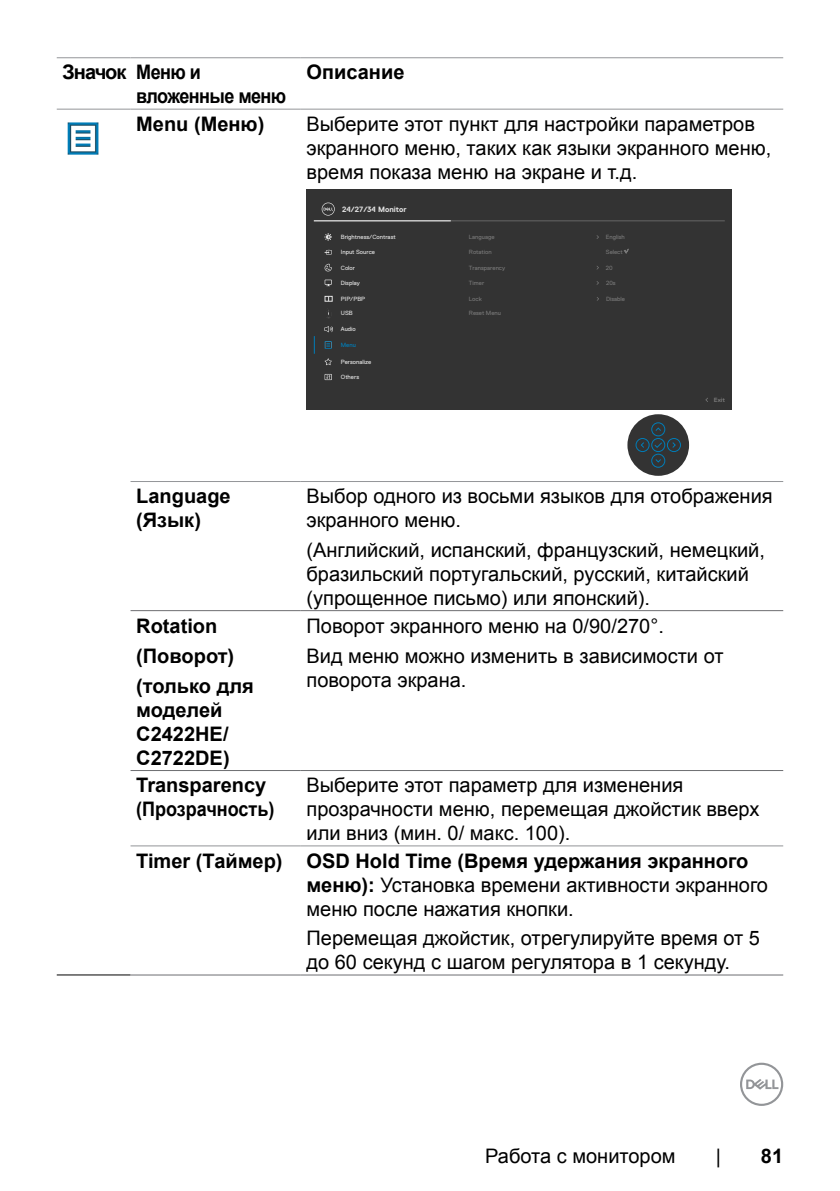
<style>
.page{position:relative;width:840px;height:1191px;background:#fff}
.page>*{position:absolute;margin:0;border:0;box-sizing:border-box;transform-origin:0 0}
.t1{font:20px/24px "Arial";color:#000}
.t2{font:700 20px/24px "Arial";color:#000}
.t3{font:700 20px/24px "Arial";letter-spacing:-.03em;color:#000}
.t4{font:700 7.6px "Dell Replica";color:#e4e4e4}
.t5{font:6px "Dell Replica";color:#777}
.t6{font:6px "Dell Replica";color:#e4e4e4}
.t7{font:6px "Dell Replica";color:#e3e3e3}
.t8{font:700 6px "Dell Replica";color:#777}
.t9{font:6px "Dell Replica";color:#007db8}
.s1{font-weight:700}
</style>
<div class="page">
<svg style="left:740px;top:1062px;width:42px;height:44px"></svg>
<svg style="left:131px;top:611px;width:651px;height:1px"></svg>
<hr style="left:57px;top:974px;width:73px;height:1px;background:#000">
<hr style="left:130px;top:974px;width:170px;height:1px;background:#6d6e71">
<hr style="left:300px;top:974px;width:482px;height:1px;background:#6d6e71">
<hr style="left:130px;top:610px;width:170px;height:1px;background:#6d6e71">
<hr style="left:300px;top:610px;width:482px;height:1px;background:#6d6e71">
<hr style="left:130px;top:770px;width:170px;height:1px;background:#6d6e71">
<hr style="left:300px;top:770px;width:482px;height:1px;background:#6d6e71">
<hr style="left:57px;top:57px;width:73px;height:1px;background:#939598">
<hr style="left:130px;top:57px;width:170px;height:1px;background:#939598">
<hr style="left:300px;top:57px;width:482px;height:1px;background:#939598">
<hr style="left:57px;top:109px;width:73px;height:1px;background:#939598">
<hr style="left:130px;top:109px;width:170px;height:1px;background:#939598">
<hr style="left:300px;top:109px;width:482px;height:1px;background:#939598">
<hr style="left:130px;top:481px;width:170px;height:1px;background:#939598">
<hr style="left:300px;top:481px;width:482px;height:1px;background:#939598">
<hr style="left:130px;top:845px;width:170px;height:1px;background:#939598">
<hr style="left:300px;top:845px;width:482px;height:1px;background:#939598">
<img style="left:67px;top:122px;width:32px;height:33px">
<div style="left:306px;top:189px;width:425px;height:220px;background:#333"></div>
<div style="left:627px;top:414px;width:61px;height:62px;background:#333;border-radius:50%"></div>
<div style="left:651px;top:438px;width:13px;height:14px;border:1px solid #007db8;border-radius:50%"></div>
<div style="left:651px;top:454px;width:13px;height:13px;border:1px solid #007db8;border-radius:50%"></div>
<div style="left:651px;top:422px;width:13px;height:14px;border:1px solid #007db8;border-radius:50%"></div>
<div style="left:635px;top:438px;width:14px;height:14px;border:1px solid #007db8;border-radius:50%"></div>
<div style="left:666px;top:438px;width:14px;height:14px;border:1px solid #007db8;border-radius:50%"></div>
<svg style="left:655px;top:459px;width:6px;height:4px"></svg>
<svg style="left:655px;top:427px;width:6px;height:4px"></svg>
<svg style="left:672px;top:442px;width:3px;height:6px"></svg>
<svg style="left:653px;top:441px;width:9px;height:8px"></svg>
<hr style="left:313px;top:220px;width:411px;height:1px;background:#666">
<hr style="left:313px;top:220px;width:137px;height:1px;background:#fff">
<svg style="left:321px;top:202px;width:13px;height:14px"></svg>
<svg style="left:313px;top:336px;width:1px;height:18px"></svg>
<svg style="left:324px;top:250px;width:8px;height:5px"></svg>
<svg style="left:324px;top:263px;width:8px;height:9px"></svg>
<svg style="left:324px;top:233px;width:8px;height:8px"></svg>
<svg style="left:324px;top:280px;width:7px;height:6px"></svg>
<svg style="left:324px;top:296px;width:8px;height:6px"></svg>
<svg style="left:324px;top:358px;width:8px;height:7px"></svg>
<svg style="left:324px;top:374px;width:7px;height:6px"></svg>
<svg style="left:325px;top:374px;width:6px;height:5px"></svg>
<svg style="left:324px;top:341px;width:7px;height:8px"></svg>
<svg style="left:325px;top:342px;width:6px;height:6px"></svg>
<svg style="left:324px;top:326px;width:9px;height:6px"></svg>
<svg style="left:624px;top:249px;width:4px;height:5px"></svg>
<p class="t3" style="left:136px;top:61px;width:151px;text-indent:-74px">Значок Меню и вложенные меню</p>
<p class="t2" style="left:306px;top:61px;width:99px">Описание</p>
<p class="t2" style="left:136px;top:113px;width:130px">Menu (Меню)</p>
<p class="t1" style="left:306px;top:112px;width:466px">Выберите этот пункт для настройки параметров экранного меню, таких как языки экранного меню, время показа меню на экране и т.д.</p>
<p class="t4" style="left:342px;top:205px;width:66px">24/27/34 Monitor</p>
<p class="t6" style="left:340px;top:249px;width:36px">Input Source</p>
<p class="t6" style="left:340px;top:264px;width:16px">Color</p>
<p class="t6" style="left:340px;top:233px;width:56px">Brightness/Contrast</p>
<p class="t6" style="left:340px;top:279px;width:20px">Display</p>
<p class="t6" style="left:340px;top:295px;width:26px">PIP/PBP</p>
<p class="t7" style="left:340px;top:310px;width:13px">USB</p>
<p class="t7" style="left:341px;top:326px;width:16px">Audio</p>
<p class="t9" style="left:340px;top:341px;width:17px">Menu</p>
<p class="t6" style="left:340px;top:358px;width:32px">Personalize</p>
<p class="t6" style="left:340px;top:373px;width:20px">Others</p>
<p class="t5" style="left:468px;top:233px;width:27px">Language</p>
<p class="t5" style="left:605px;top:233px;width:21px">English</p>
<p class="t5" style="left:468px;top:249px;width:24px">Rotation</p>
<p class="t5" style="left:605px;top:249px;width:18px">Select</p>
<p class="t5" style="left:468px;top:264px;width:38px">Transparency</p>
<p class="t5" style="left:605px;top:264px;width:8px">20</p>
<p class="t5" style="left:468px;top:279px;width:17px">Timer</p>
<p class="t5" style="left:605px;top:279px;width:11px">20s</p>
<p class="t5" style="left:468px;top:295px;width:14px">Lock</p>
<p class="t5" style="left:605px;top:295px;width:21px">Disable</p>
<p class="t5" style="left:468px;top:310px;width:34px">Reset Menu</p>
<p class="t8" style="left:713px;top:396px;width:13px">Exit</p>
<p class="t2" style="left:136px;top:485px;width:96px">Language (Язык)</p>
<p class="t1" style="left:306px;top:484px;width:467px">Выбор одного из восьми языков для отображения экранного меню.</p>
<p class="t1" style="left:306px;top:538px;width:460px">(Английский, испанский, французский, немецкий, бразильский португальский, русский, китайский (упрощенное письмо) или японский).</p>
<p class="t2" style="left:136px;top:612px;width:119px;line-height:29.6px">Rotation (Поворот) (только для</p>
<p class="t2" style="left:136px;top:698px;width:95px">моделей<br>C2422HE/<br>C2722DE)</p>
<p class="t1" style="left:306px;top:612px;width:418px;line-height:29.6px">Поворот экранного меню на 0/90/270°.<br>Вид меню можно изменить в зависимости от</p>
<p class="t1" style="left:306px;top:668px;width:161px">поворота экрана.</p>
<p class="t2" style="left:136px;top:773px;width:140px">Transparency (Прозрачность)</p>
<p class="t1" style="left:306px;top:773px;width:454px">Выберите этот параметр для изменения прозрачности меню, перемещая джойстик вверх или вниз (мин. 0/ макс. 100).</p>
<p class="t1" style="left:306px;top:848px;width:463px;text-indent:-170px"><span class="s1">Timer (Таймер) OSD Hold Time (Время удержания экранного меню):</span> Установка времени активности экранного меню после нажатия кнопки.</p>
<p class="t1" style="left:306px;top:926px;width:455px">Перемещая джойстик, отрегулируйте время от 5 до 60 секунд с шагом регулятора в 1 секунду.</p>
<p class="t1" style="left:485px;top:1143px;width:192px">Работа с монитором</p>
<p class="t1" style="left:715px;top:1143px;width:7px">|</p>
<p class="t2" style="left:760px;top:1144px;width:24px">81</p>
</div>
